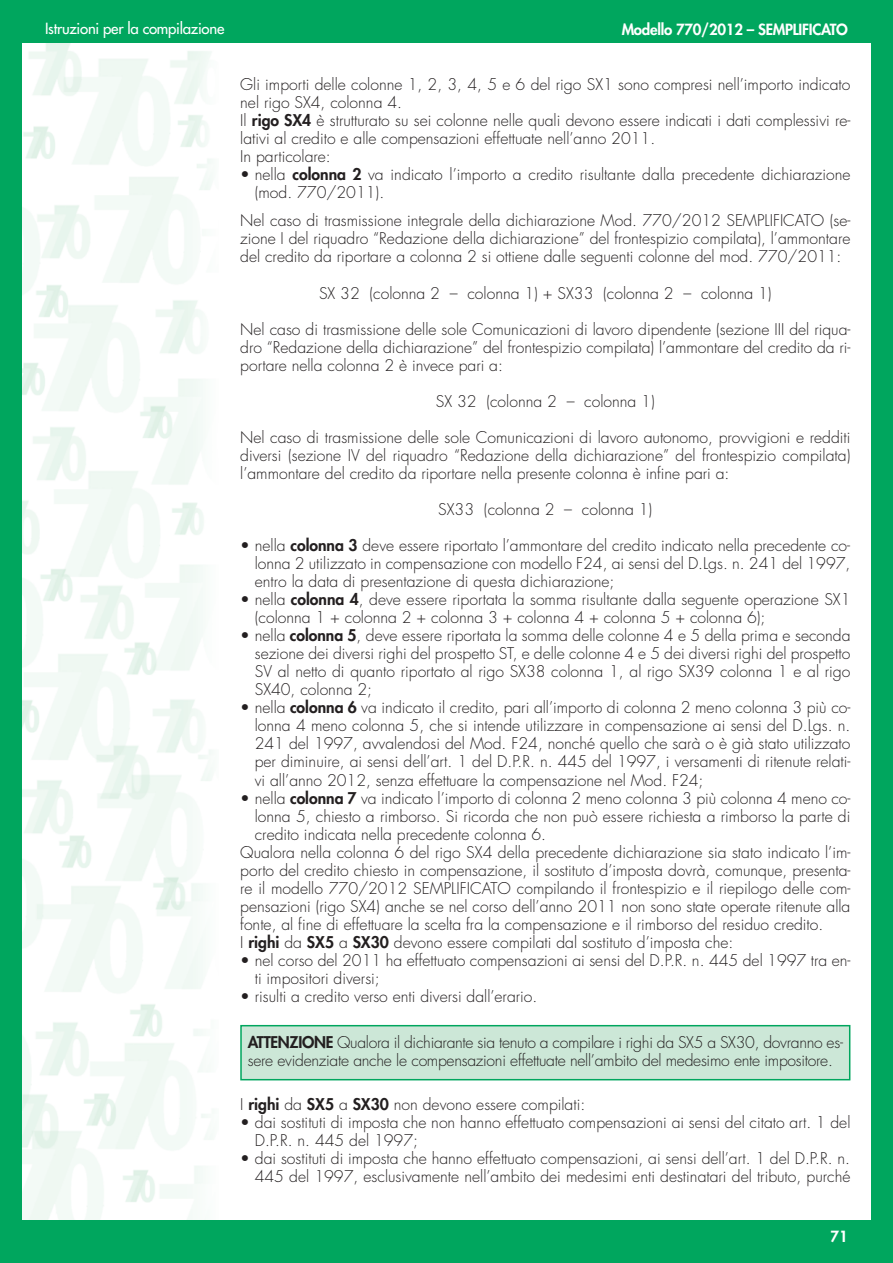
<style>
.page{position:relative;width:893px;height:1263px;background:#fff}
.page>*{position:absolute;margin:0;border:0;box-sizing:border-box;transform-origin:0 0}
.t1{font:300 15.75px/18px "Futura";color:#231f20;text-align:justify}
.t2{font:300 15.75px/18px "Futura";letter-spacing:-.02em;color:#231f20}
.t3{font:800 15px "Futura";letter-spacing:-.015em;color:#fff}
.t4{font:15px "Futura";letter-spacing:-.015em;color:#fff}
.s1{font-weight:800}
</style>
<div class="page">
<img style="left:22px;top:44px;width:190px;height:1176px">
<div style="left:242px;top:1026px;width:607px;height:53px;background:#cce7d7"></div>
<div style="left:240px;top:1025px;width:610px;height:55px;border:2px solid #00a65e"></div>
<div style="left:0;top:43px;width:21px;height:1220px;background:#00a65e"></div>
<div style="left:872px;top:43px;width:21px;height:1177px;background:#00a65e"></div>
<div style="left:0;top:1220px;width:893px;height:43px;background:#00a65e"></div>
<div style="left:0;top:0;width:893px;height:43px;background:#00a65e"></div>
<p class="t4" style="left:45px;top:21px;width:181px">Istruzioni per la compilazione</p>
<p class="t3" style="left:622px;top:23px;width:228px">Modello 770/2012 – SEMPLIFICATO</p>
<p class="t1" style="left:240px;top:76px;width:612px;text-align:left">Gli importi delle colonne 1, 2, 3, 4, 5 e 6 del rigo SX1 sono compresi nell’importo indicato nel rigo SX4, colonna 4.<br>Il <span class="s1">rigo SX4</span> è strutturato su sei colonne nelle quali devono essere indicati i dati complessivi re&shy;lativi al credito e alle compensazioni effettuate nell’anno 2011.<br>In particolare:</p>
<p class="t1" style="left:255px;top:166px;width:597px;text-indent:-15px">• nella <span class="s1">colonna 2</span> va indicato l’importo a credito risultante dalla precedente dichiarazione (mod. 770/2011).</p>
<p class="t1" style="left:240px;top:213px;width:612px">Nel caso di trasmissione integrale della dichiarazione Mod. 770/2012 SEMPLIFICATO (se&shy;zione I del riquadro “Redazione della dichiarazione” del frontespizio compilata), l’ammontare del credito da riportare a colonna 2 si ottiene dalle seguenti colonne del mod. 770/2011:</p>
<p class="t1" style="left:319px;top:285px;width:454px">SX 32 (colonna 2 – colonna 1) + SX33 (colonna 2 – colonna 1)</p>
<p class="t1" style="left:240px;top:321px;width:612px">Nel caso di trasmissione delle sole Comunicazioni di lavoro dipendente (sezione III del riqua&shy;dro “Redazione della dichiarazione” del frontespizio compilata) l’ammontare del credito da ri&shy;portare nella colonna 2 è invece pari a:</p>
<p class="t1" style="left:436px;top:393px;width:220px">SX 32 (colonna 2 – colonna 1)</p>
<p class="t1" style="left:240px;top:429px;width:612px">Nel caso di trasmissione delle sole Comunicazioni di lavoro autonomo, provvigioni e redditi diversi (sezione IV del riquadro “Redazione della dichiarazione” del frontespizio compilata) l’ammontare del credito da riportare nella presente colonna è infine pari a:</p>
<p class="t1" style="left:438px;top:502px;width:216px">SX33 (colonna 2 – colonna 1)</p>
<p class="t1" style="left:255px;top:538px;width:597px;text-indent:-15px">• nella <span class="s1">colonna 3</span> deve essere riportato l’ammontare del credito indicato nella precedente co&shy;lonna 2 utilizzato in compensazione con modello F24, ai sensi del D.Lgs. n. 241 del 1997, entro la data di presentazione di questa dichiarazione;</p>
<p class="t1" style="left:255px;top:592px;width:597px;text-indent:-15px">• nella <span class="s1">colonna 4</span>, deve essere riportata la somma risultante dalla seguente operazione SX1 (colonna 1 + colonna 2 + colonna 3 + colonna 4 + colonna 5 + colonna 6);</p>
<p class="t1" style="left:255px;top:628px;width:597px;text-indent:-15px">• nella <span class="s1">colonna 5</span>, deve essere riportata la somma delle colonne 4 e 5 della prima e seconda sezione dei diversi righi del prospetto ST, e delle colonne 4 e 5 dei diversi righi del prospetto SV al netto di quanto riportato al rigo SX38 colonna 1, al rigo SX39 colonna 1 e al rigo SX40, colonna 2;</p>
<p class="t1" style="left:255px;top:700px;width:597px;text-indent:-15px">• nella <span class="s1">colonna 6</span> va indicato il credito, pari all’importo di colonna 2 meno colonna 3 più co&shy;lonna 4 meno colonna 5, che si intende utilizzare in compensazione ai sensi del D.Lgs. n.<br>241 del 1997, avvalendosi del Mod. F24, nonché quello che sarà o è già stato utilizzato per diminuire, ai sensi dell’art. 1 del D.P.R. n. 445 del 1997, i versamenti di ritenute relati&shy;vi all’anno 2012, senza effettuare la compensazione nel Mod. F24;</p>
<p class="t1" style="left:240px;top:790px;width:612px">• nella <span class="s1">colonna 7</span> va indicato l’importo di colonna 2 meno colonna 3 più colonna 4 meno co-</p>
<p class="t1" style="left:255px;top:808px;width:597px">lonna 5, chiesto a rimborso. Si ricorda che non può essere richiesta a rimborso la parte di</p>
<p class="t1" style="left:255px;top:826px;width:293px">credito indicata nella precedente colonna 6.</p>
<p class="t1" style="left:240px;top:844px;width:612px">Qualora nella colonna 6 del rigo SX4 della precedente dichiarazione sia stato indicato l’im-</p>
<p class="t1" style="left:240px;top:862px;width:612px">porto del credito chiesto in compensazione, il sostituto d’imposta dovrà, comunque, presenta-</p>
<p class="t1" style="left:240px;top:880px;width:612px">re il modello 770/2012 SEMPLIFICATO compilando il frontespizio e il riepilogo delle com-</p>
<p class="t1" style="left:240px;top:898px;width:612px">pensazioni (rigo SX4) anche se nel corso dell’anno 2011 non sono state operate ritenute alla</p>
<p class="t1" style="left:240px;top:916px;width:585px">fonte, al fine di effettuare la scelta fra la compensazione e il rimborso del residuo credito.</p>
<p class="t1" style="left:240px;top:934px;width:495px">I <span class="s1">righi</span> da <span class="s1">SX5</span> a <span class="s1">SX30</span> devono essere compilati dal sostituto d’imposta che:</p>
<p class="t1" style="left:255px;top:952px;width:597px;text-indent:-15px">• nel corso del 2011 ha effettuato compensazioni ai sensi del D.P.R. n. 445 del 1997 tra en&shy;ti impositori diversi;</p>
<p class="t1" style="left:240px;top:988px;width:299px">• risulti a credito verso enti diversi dall’erario.</p>
<p class="t2" style="left:248px;top:1035px;width:597px"><span class="s1">ATTENZIONE</span> Qualora il dichiarante sia tenuto a compilare i righi da SX5 a SX30, dovranno es&shy;sere evidenziate anche le compensazioni effettuate nell’ambito del medesimo ente impositore.</p>
<p class="t1" style="left:240px;top:1097px;width:347px">I <span class="s1">righi</span> da <span class="s1">SX5</span> a <span class="s1">SX30</span> non devono essere compilati:</p>
<p class="t1" style="left:255px;top:1115px;width:597px;text-indent:-15px">• dai sostituti di imposta che non hanno effettuato compensazioni ai sensi del citato art. 1 del<br>D.P.R. n. 445 del 1997;</p>
<p class="t1" style="left:240px;top:1151px;width:612px;text-align:right">• dai sostituti di imposta che hanno effettuato compensazioni, ai sensi dell’art. 1 del D.P.R. n.<br>445 del 1997, esclusivamente nell’ambito dei medesimi enti destinatari del tributo, purché</p>
<p class="t3" style="left:831px;top:1229px;width:19px">71</p>
</div>
